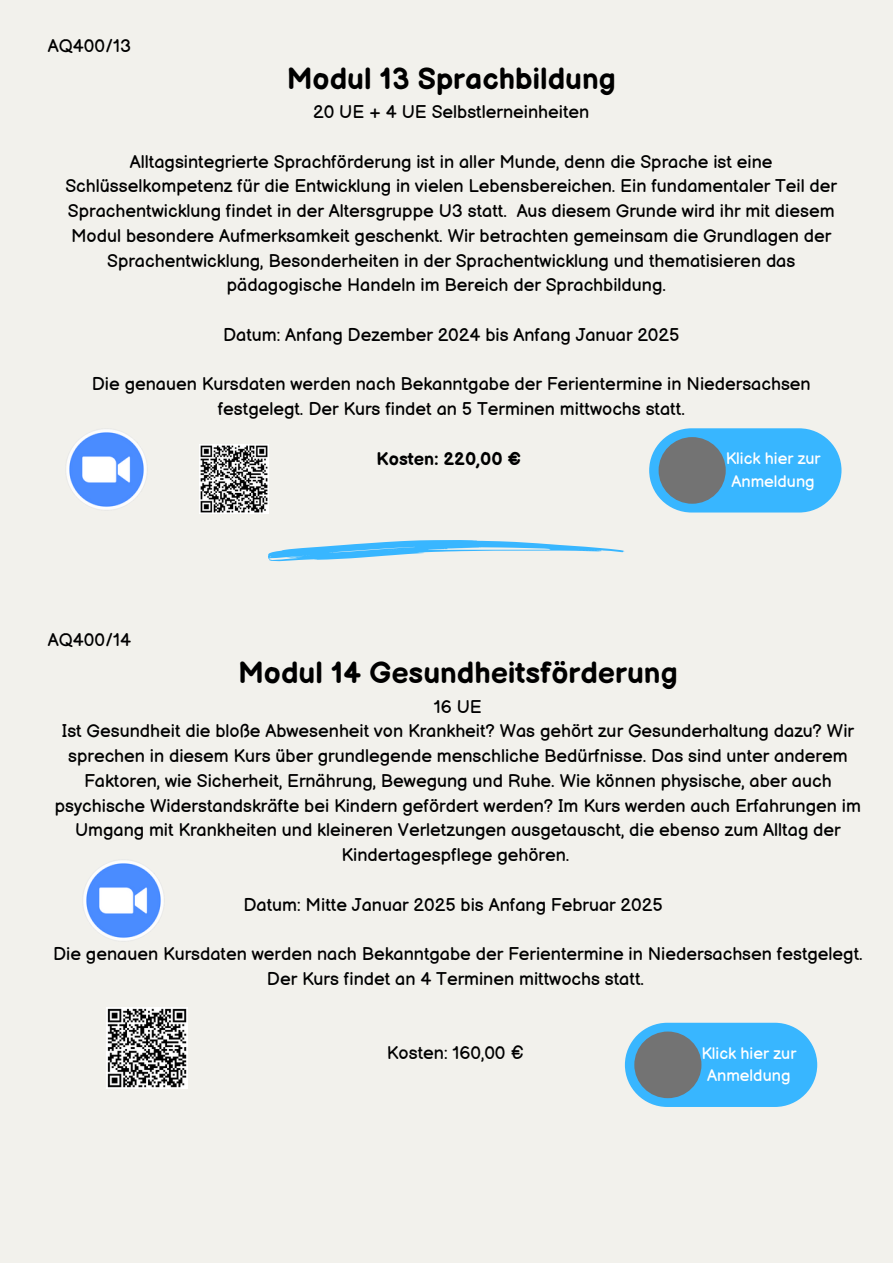
<style>
.page{position:relative;width:893px;height:1264px;background:#fff}
.page>*{position:absolute;margin:0;border:0;box-sizing:border-box;transform-origin:0 0}
.t1{font:700 30px "Balsamiq Sans";color:#000}
.t2{font:18px/24.8px "Balsamiq Sans";color:#000;text-align:center}
.t3{font:700 18px "Balsamiq Sans";color:#000}
.t4{font:16.35px/22.6px "Balsamiq Sans";color:#fff;text-align:center}
</style>
<div class="page">
<div style="left:0;top:0;width:892px;height:1262px;background:#f2f1ec"></div>
<svg style="left:268px;top:540px;width:356px;height:21px"></svg>
<div style="left:649px;top:428px;width:192px;height:84px;background:#38b6ff;border-radius:42px"></div>
<div style="left:658px;top:437px;width:67px;height:66px;background:#737373;border-radius:50%"></div>
<div style="left:625px;top:1022px;width:192px;height:84px;background:#38b6ff;border-radius:42px"></div>
<div style="left:634px;top:1031px;width:67px;height:67px;background:#737373;border-radius:50%"></div>
<img style="left:66px;top:429px;width:81px;height:81px">
<img style="left:83px;top:860px;width:81px;height:81px">
<img style="left:107px;top:1007px;width:81px;height:81px">
<img style="left:199px;top:444px;width:69px;height:69px">
<p class="t2" style="left:48px;top:34px;width:85px">AQ400/13</p>
<h1 class="t1" style="left:287px;top:62px;width:330px">Modul 13 Sprachbildung</h1>
<p class="t2" style="left:313px;top:100px;width:278px">20 UE + 4 UE Selbstlerneinheiten</p>
<p class="t2" style="left:65px;top:150px;width:773px">Alltagsintegrierte Sprachförderung ist in aller Munde, denn die Sprache ist eine Schlüsselkompetenz für die Entwicklung in vielen Lebensbereichen. Ein fundamentaler Teil der Sprachentwicklung findet in der Altersgruppe U3 statt. Aus diesem Grunde wird ihr mit diesem Modul besondere Aufmerksamkeit geschenkt. Wir betrachten gemeinsam die Grundlagen der Sprachentwicklung, Besonderheiten in der Sprachentwicklung und thematisieren das pädagogische Handeln im Bereich der Sprachbildung.</p>
<p class="t2" style="left:223px;top:323px;width:458px">Datum: Anfang Dezember 2024 bis Anfang Januar 2025</p>
<p class="t2" style="left:92px;top:372px;width:720px">Die genauen Kursdaten werden nach Bekanntgabe der Ferientermine in Niedersachsen festgelegt. Der Kurs findet an 5 Terminen mittwochs statt.</p>
<p class="t3" style="left:376px;top:448px;width:146px">Kosten: 220,00 €</p>
<p class="t4" style="left:725px;top:448px;width:96px">Klick hier zur<br>Anmeldung</p>
<p class="t2" style="left:48px;top:628px;width:85px">AQ400/14</p>
<h1 class="t1" style="left:238px;top:656px;width:441px">Modul 14 Gesundheitsförderung</h1>
<p class="t2" style="left:55px;top:694px;width:807px">16 UE<br>Ist Gesundheit die bloße Abwesenheit von Krankheit? Was gehört zur Gesunderhaltung dazu? Wir sprechen in diesem Kurs über grundlegende menschliche Bedürfnisse. Das sind unter anderem Faktoren, wie Sicherheit, Ernährung, Bewegung und Ruhe. Wie können physische, aber auch psychische Widerstandskräfte bei Kindern gefördert werden? Im Kurs werden auch Erfahrungen im Umgang mit Krankheiten und kleineren Verletzungen ausgetauscht, die ebenso zum Alltag der Kindertagespflege gehören.</p>
<p class="t2" style="left:243px;top:892px;width:421px">Datum: Mitte Januar 2025 bis Anfang Februar 2025</p>
<p class="t2" style="left:53px;top:942px;width:811px">Die genauen Kursdaten werden nach Bekanntgabe der Ferientermine in Niedersachsen festgelegt.<br>Der Kurs findet an 4 Terminen mittwochs statt.</p>
<p class="t2" style="left:387px;top:1041px;width:138px">Kosten: 160,00 €</p>
<p class="t4" style="left:701px;top:1042px;width:96px">Klick hier zur<br>Anmeldung</p>
</div>
